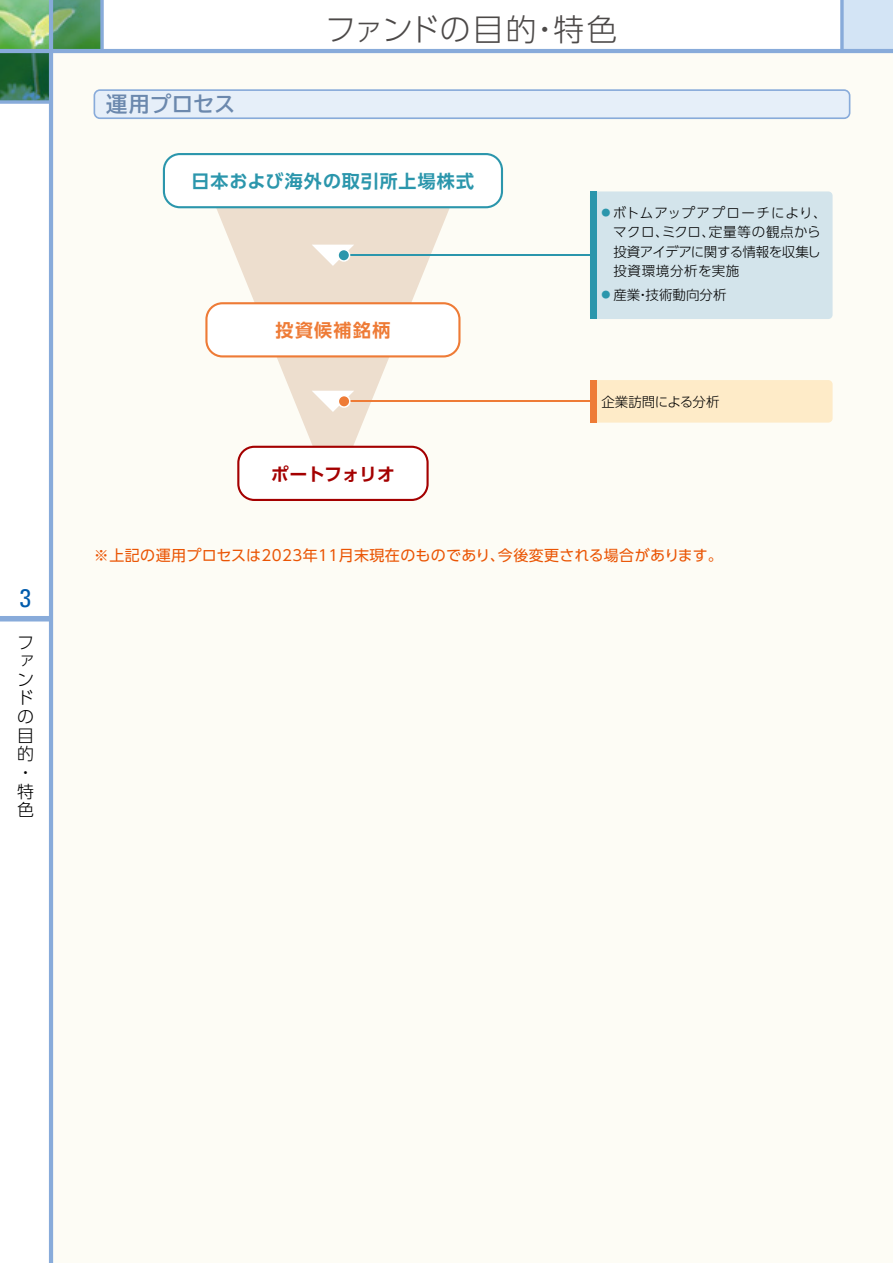
<style>
.page{position:relative;width:893px;height:1263px;background:#fff}
.page>*{position:absolute;margin:0;border:0;box-sizing:border-box;transform-origin:0 0}
.t1{font:300 30.75px "UD Shin Go Pro";letter-spacing:.005em;color:#4c4948}
.t2{font:condensed 25.5px "Univers";color:#005bac}
.t3{font:700 21.3px "TBUD Go Std";letter-spacing:-.005em;color:#6b88ad}
.t4{font:700 18px "UD Shin Go Pro De";letter-spacing:.055em;color:#2b96ac}
.t5{font:700 18px "UD Shin Go Pro De";letter-spacing:-.01em;color:#a40000}
.t6{font:700 18px "UD Shin Go Pro De";letter-spacing:.075em;color:#ee7b36}
.t7{font:300 16.95px/18.6px "UD Shin Go Pro";color:#000}
.t8{font:15px "UD Shin Go Pro";letter-spacing:.025em;color:#ea5504}
.t9{font:300 13.5px/19.5px "UD Shin Go Pro";letter-spacing:.025em;color:#000}
.t10{font:300 13.5px "UD Shin Go Pro";color:#000}
.t11{font:300 13.5px "UD Shin Go Pro";letter-spacing:-.02em;color:#000}
.s1{font-size:9px;color:#2b96ac}
</style>
<div class="page">
<img style="left:0;top:0;width:49px;height:49px">
<svg style="left:0;top:53px;width:49px;height:47px;background:#22653e"></svg>
<svg style="left:53px;top:0;width:47px;height:49px;background:#53955f"></svg>
<div style="left:842px;top:0;width:51px;height:51px;background:#d3e4f5"></div>
<svg style="left:840px;top:0;width:4px;height:49px"></svg>
<div style="left:51px;top:51px;width:842px;height:1212px;background:#fdfcf5"></div>
<div style="left:0;top:616px;width:51px;height:5px;background:#88abda"></div>
<hr style="left:49px;top:0;width:4px;height:1263px;background:#88abda">
<hr style="left:0;top:49px;width:893px;height:4px;background:#88abda">
<svg style="left:0;top:100px;width:49px;height:4px"></svg>
<svg style="left:100px;top:0;width:4px;height:49px"></svg>
<svg style="left:205px;top:208px;width:255px;height:238px;fill:#eddece"></svg>
<svg style="left:237px;top:446px;width:192px;height:55px"></svg>
<svg style="left:205px;top:302px;width:255px;height:55px"></svg>
<svg style="left:163px;top:153px;width:340px;height:55px"></svg>
<div style="left:590px;top:380px;width:243px;height:43px;background:#feebc8;border-radius:4px"></div>
<div style="left:590px;top:191px;width:243px;height:128px;background:#d3e4eb;border-radius:4px"></div>
<svg style="left:312px;top:391px;width:42px;height:21px"></svg>
<svg style="left:312px;top:245px;width:42px;height:21px"></svg>
<hr style="left:344px;top:401px;width:249px;height:1px;background:#ee7b36">
<div style="left:338px;top:396px;width:12px;height:11px;background:#ee7b36;border-radius:50%"></div>
<div style="left:338px;top:395px;width:13px;height:13px;border:2px solid #fff;border-radius:50%"></div>
<div style="left:590px;top:380px;width:6px;height:43px;background:#ee7b36"></div>
<hr style="left:345px;top:254px;width:248px;height:2px;background:#2b96ac">
<div style="left:338px;top:249px;width:12px;height:12px;background:#2b96ac;border-radius:50%"></div>
<div style="left:337px;top:249px;width:13px;height:13px;border:2px solid #fff;border-radius:50%"></div>
<div style="left:590px;top:191px;width:6px;height:128px;background:#2b96ac"></div>
<svg style="left:94px;top:89px;width:756px;height:30px;background:#dbe7f5"></svg>
<h2 class="t2" style="left:20px;top:582px;width:13px">3</h2>
<p class="t7" style="left:17px;top:632px;width:18px">ファンドの目的・特色</p>
<h3 class="t3" style="left:106px;top:87px;width:131px">運用プロセス</h3>
<h1 class="t1" style="left:325px;top:4px;width:294px">ファンドの目的・特色</h1>
<h3 class="t4" style="left:192px;top:167px;width:284px">日本および海外の取引所上場株式</h3>
<h3 class="t6" style="left:276px;top:316px;width:116px">投資候補銘柄</h3>
<h3 class="t5" style="left:271px;top:460px;width:126px">ポートフォリオ</h3>
<p class="t9" style="left:613px;top:202px;width:215px;text-indent:-12px"><span class="s1">●</span> ボトムアップアプローチにより、マクロ、ミクロ、定量等の観点から投資アイデアに関する情報を収集し投資環境分析を実施</p>
<p class="t10" style="left:601px;top:284px;width:127px"><span class="s1">●</span> 産業・技術動向分析</p>
<p class="t11" style="left:601px;top:390px;width:120px">企業訪問による分析</p>
<p class="t8" style="left:94px;top:543px;width:630px">※上記の運用プロセスは2023年11月末現在のものであり、今後変更される場合があります。</p>
</div>
